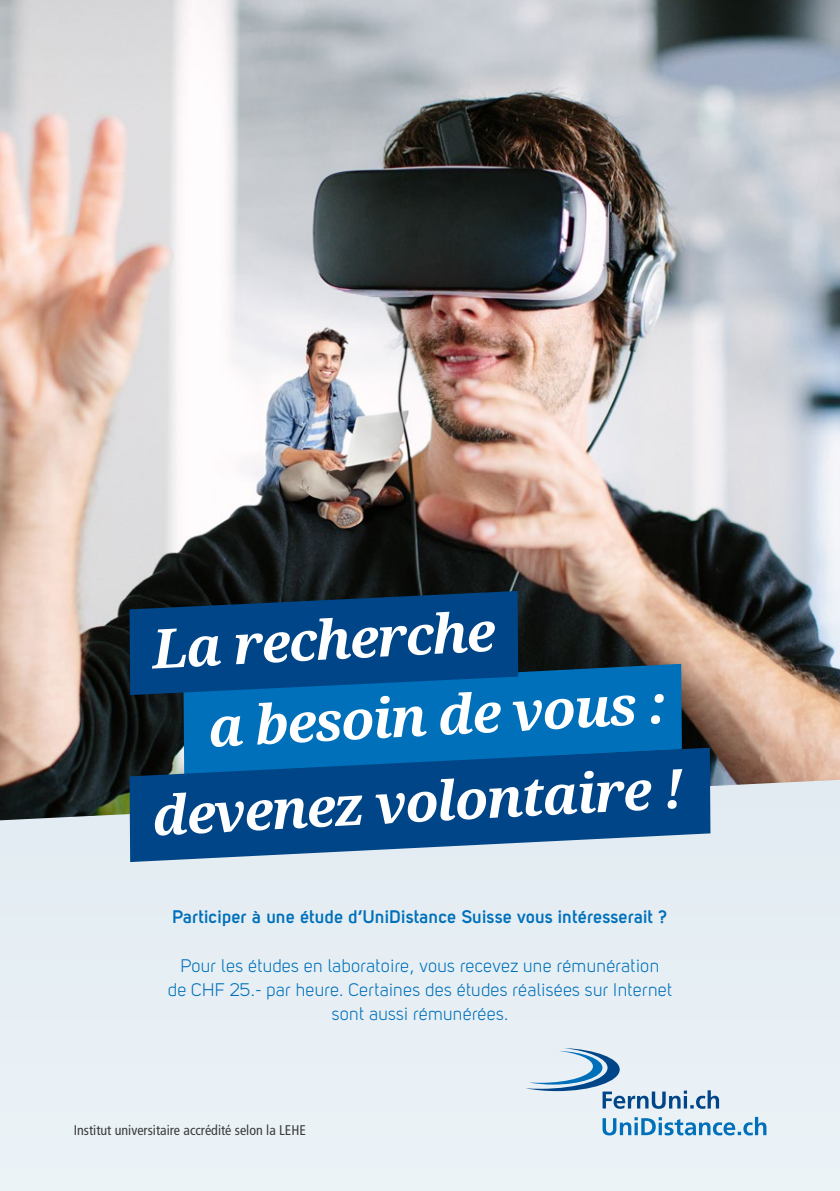
<style>
.page{position:relative;width:840px;height:1191px;background:#fff}
.page>*{position:absolute;margin:0;border:0;box-sizing:border-box;transform-origin:0 0}
.t1{font:italic 700 54.2px/85.6px "Droid Serif";color:#fff;text-align:right}
.t2{font:18px/24px "Uni Sans Book";letter-spacing:.02em;color:#0070ba;text-align:center}
.t3{font:700 18px "Uni Sans Semi";letter-spacing:.02em;color:#0070ba}
.t4{font:condensed 14px "Frutiger LT Std";color:#3c3c3b}
</style>
<div class="page">
<div style="left:0;top:0;width:839px;height:1191px;background:#e7eff5"></div>
<img style="left:0;top:0;width:839px;height:820px">
<div style="left:183px;top:664px;width:498px;height:83px;background:#0070ba"></div>
<svg style="left:129px;top:747px;width:581px;height:115px;background:#1d5d97"></svg>
<svg style="left:129px;top:591px;width:389px;height:104px;background:#014480"></svg>
<svg style="left:602px;top:1117px;width:164px;height:18px"></svg>
<svg style="left:526px;top:1048px;width:192px;height:60px"></svg>
<h1 class="t1" style="left:150px;top:607px;width:345px;rotate:-3deg">La recherche</h1>
<h1 class="t1" style="left:145px;top:688px;width:533px;rotate:-3deg">a besoin de vous : devenez volontaire !</h1>
<p class="t3" style="left:172px;top:906px;width:496px">Participer à une étude d’UniDistance Suisse vous intéresserait ?</p>
<p class="t2" style="left:168px;top:953px;width:505px">Pour les études en laboratoire, vous recevez une rémunération<br>de CHF 25.- par heure. Certaines des études réalisées sur Internet sont aussi rémunérées.</p>
<p class="t4" style="left:74px;top:1122px;width:233px">Institut universitaire accrédité selon la LEHE</p>
</div>
